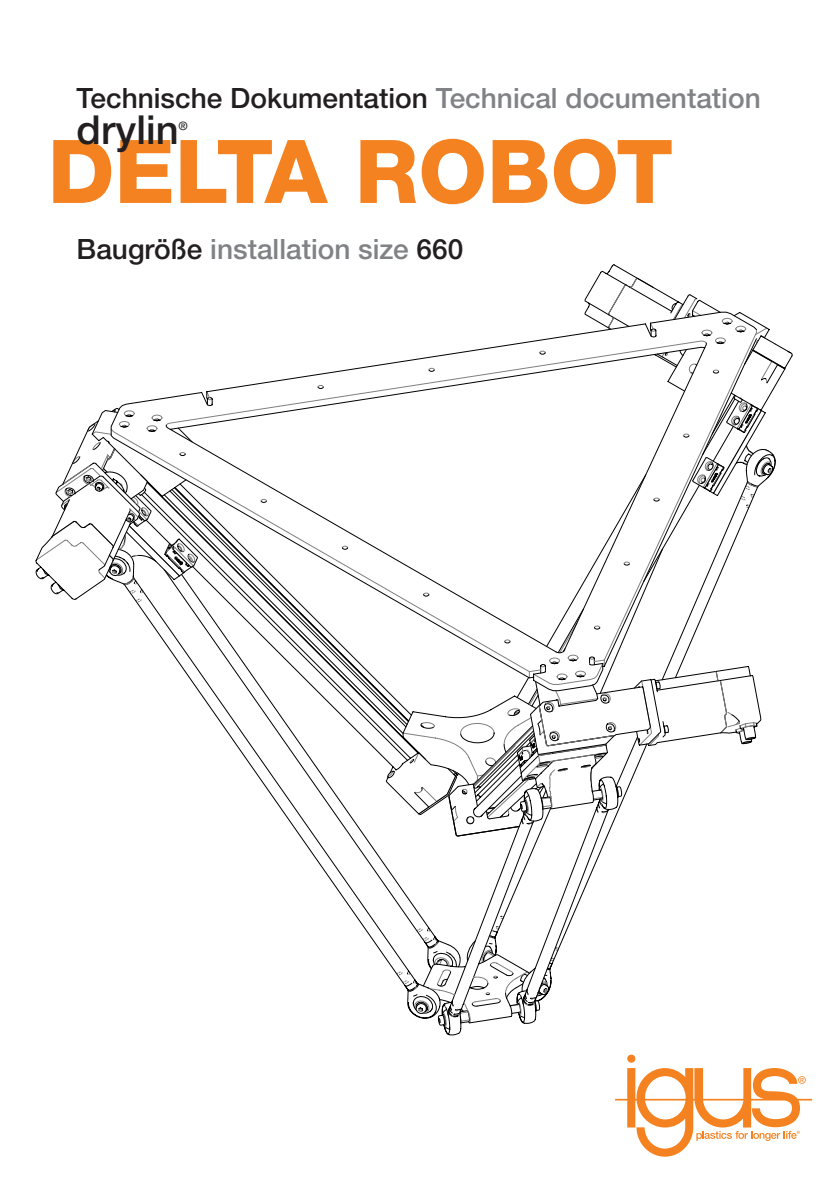
<style>
.page{position:relative;width:840px;height:1191px;background:#fff}
.page>*{position:absolute;margin:0;border:0;box-sizing:border-box;transform-origin:0 0}
.t1{font:800 88px "Helvetica Neue LTW1 G";color:#f58220}
.t2{font:500 40px "Helvetica Neue LTW1 G";color:#231f20}
.t3{font:500 28px "Helvetica Neue LTW1 G";color:#231f20}
.t4{font:500 28px "Helvetica Neue LTW1 G";color:#808285}
.t5{font:500 11.6px "Helvetica Neue LTW1 G";color:#231f20}
.s1{color:#808285}
.s2{color:#231f20}
</style>
<div class="page">
<div style="left:627px;top:1054px;width:8px;height:8px;background:#f58220;border-radius:50%"></div>
<svg style="left:615px;top:1068px;width:196px;height:88px"></svg>
<svg style="left:285px;top:815px;width:101px;height:144px"></svg>
<svg style="left:198px;top:691px;width:188px;height:124px"></svg>
<svg style="left:35px;top:410px;width:75px;height:190px"></svg>
<svg style="left:386px;top:264px;width:406px;height:771px"></svg>
<svg style="left:110px;top:311px;width:647px;height:380px"></svg>
<p class="t3" style="left:77px;top:81px;width:685px">Technische Dokumentation <span class="s1">Technical documentation</span></p>
<h2 class="t2" style="left:77px;top:106px;width:103px">drylin</h2>
<p class="t5" style="left:178px;top:119px;width:11px">®</p>
<h1 class="t1" style="left:48px;top:119px;width:626px">DELTA ROBOT</h1>
<p class="t4" style="left:77px;top:232px;width:388px"><span class="s2">Baugröße</span> installation size <span class="s2">660</span></p>
</div>
